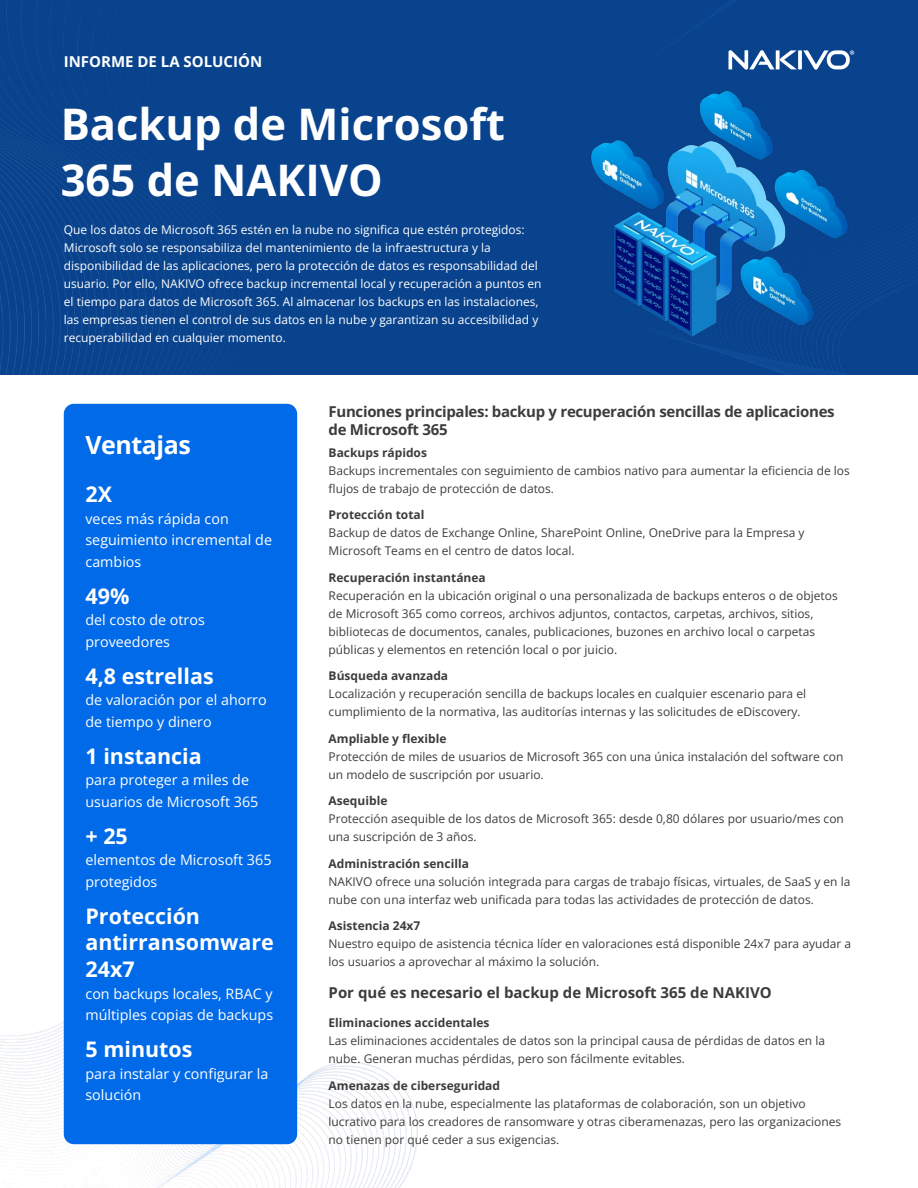
<style>
.page{position:relative;width:918px;height:1188px;background:#fff}
.page>*{position:absolute;margin:0;border:0;box-sizing:border-box;transform-origin:0 0}
.t1{font:700 43.5px/55.5px "Open Sans";color:#fff}
.t2{font:700 25.05px "Open Sans";letter-spacing:-.02em;color:#fff}
.t3{font:700 21.45px/26.8px "Open Sans";color:#fff}
.t4{font:700 15px/18px "Open Sans";letter-spacing:-.02em;color:#3c3c3b}
.t5{font:700 15px "Open Sans";color:#3c3c3b}
.t6{font:700 15px "Open Sans";color:#fff}
.t7{font:14.25px/21.5px "Open Sans";color:#fff}
.t8{font:12px/18px "Open Sans";color:#3c3c3b}
.t9{font:12px/18px "Open Sans";color:#fff}
.t10{font:700 12px "Open Sans";color:#3c3c3b}
</style>
<div class="page">
<div style="left:0;top:0;width:918px;height:375px;background:#09438d"></div>
<img style="left:0;top:963px;width:418px;height:225px">
<img style="left:579px;top:80px;width:278px;height:269px">
<div style="left:64px;top:404px;width:233px;height:740px;background:#006ae8;border-radius:10px"></div>
<svg style="left:728px;top:50px;width:126px;height:20px"></svg>
<p class="t6" style="left:64px;top:51px;width:200px">INFORME DE LA SOLUCIÓN</p>
<h1 class="t1" style="left:61px;top:95px;width:446px">Backup de Microsoft<br>365 de NAKIVO</h1>
<p class="t9" style="left:64px;top:220px;width:479px">Que los datos de Microsoft 365 estén en la nube no significa que estén protegidos:<br>Microsoft solo se responsabiliza del mantenimiento de la infraestructura y la disponibilidad de las aplicaciones, pero la protección de datos es responsabilidad del usuario. Por ello, NAKIVO ofrece backup incremental local y recuperación a puntos en el tiempo para datos de Microsoft 365. Al almacenar los backups en las instalaciones, las empresas tienen el control de sus datos en la nube y garantizan su accesibilidad y recuperabilidad en cualquier momento.</p>
<h2 class="t2" style="left:85px;top:427px;width:107px">Ventajas</h2>
<h3 class="t3" style="left:85px;top:481px;width:28px">2X</h3>
<p class="t7" style="left:85px;top:508px;width:188px">veces más rápida con seguimiento incremental de cambios</p>
<h3 class="t3" style="left:85px;top:582px;width:45px">49%</h3>
<p class="t7" style="left:85px;top:609px;width:121px">del costo de otros proveedores</p>
<h3 class="t3" style="left:85px;top:662px;width:130px">4,8 estrellas</h3>
<p class="t7" style="left:85px;top:689px;width:183px">de valoración por el ahorro de tiempo y dinero</p>
<h3 class="t3" style="left:85px;top:742px;width:118px">1 instancia</h3>
<p class="t7" style="left:85px;top:769px;width:174px">para proteger a miles de usuarios de Microsoft 365</p>
<h3 class="t3" style="left:85px;top:822px;width:44px">+ 25</h3>
<p class="t7" style="left:85px;top:849px;width:188px">elementos de Microsoft 365 protegidos</p>
<h3 class="t3" style="left:85px;top:902px;width:190px">Protección antirransomware<br>24x7</h3>
<p class="t7" style="left:85px;top:983px;width:189px">con backups locales, RBAC y múltiples copias de backups</p>
<h3 class="t3" style="left:85px;top:1036px;width:109px">5 minutos</h3>
<p class="t7" style="left:85px;top:1063px;width:184px">para instalar y configurar la solución</p>
<p class="t4" style="left:329px;top:402px;width:508px">Funciones principales: backup y recuperación sencillas de aplicaciones de Microsoft 365</p>
<p class="t10" style="left:329px;top:444px;width:100px">Backups rápidos</p>
<p class="t8" style="left:329px;top:461px;width:523px">Backups incrementales con seguimiento de cambios nativo para aumentar la eficiencia de los flujos de trabajo de protección de datos.</p>
<p class="t10" style="left:329px;top:507px;width:97px">Protección total</p>
<p class="t8" style="left:329px;top:523px;width:477px">Backup de datos de Exchange Online, SharePoint Online, OneDrive para la Empresa y<br>Microsoft Teams en el centro de datos local.</p>
<p class="t10" style="left:329px;top:569px;width:159px">Recuperación instantánea</p>
<p class="t8" style="left:329px;top:586px;width:511px">Recuperación en la ubicación original o una personalizada de backups enteros o de objetos de Microsoft 365 como correos, archivos adjuntos, contactos, carpetas, archivos, sitios, bibliotecas de documentos, canales, publicaciones, buzones en archivo local o carpetas públicas y elementos en retención local o por juicio.</p>
<p class="t10" style="left:329px;top:668px;width:121px">Búsqueda avanzada</p>
<p class="t8" style="left:329px;top:684px;width:479px">Localización y recuperación sencilla de backups locales en cualquier escenario para el cumplimiento de la normativa, las auditorías internas y las solicitudes de eDiscovery.</p>
<p class="t10" style="left:329px;top:730px;width:119px">Ampliable y flexible</p>
<p class="t8" style="left:329px;top:747px;width:516px">Protección de miles de usuarios de Microsoft 365 con una única instalación del software con un modelo de suscripción por usuario.</p>
<p class="t10" style="left:329px;top:793px;width:60px">Asequible</p>
<p class="t8" style="left:329px;top:809px;width:517px">Protección asequible de los datos de Microsoft 365: desde 0,80 dólares por usuario/mes con una suscripción de 3 años.</p>
<p class="t10" style="left:329px;top:855px;width:142px">Administración sencilla</p>
<p class="t8" style="left:329px;top:872px;width:523px">NAKIVO ofrece una solución integrada para cargas de trabajo físicas, virtuales, de SaaS y en la nube con una interfaz web unificada para todas las actividades de protección de datos.</p>
<p class="t10" style="left:329px;top:918px;width:93px">Asistencia 24x7</p>
<p class="t8" style="left:329px;top:934px;width:524px">Nuestro equipo de asistencia técnica líder en valoraciones está disponible 24x7 para ayudar a los usuarios a aprovechar al máximo la solución.</p>
<p class="t5" style="left:329px;top:983px;width:445px">Por qué es necesario el backup de Microsoft 365 de NAKIVO</p>
<p class="t10" style="left:329px;top:1015px;width:162px">Eliminaciones accidentales</p>
<p class="t8" style="left:329px;top:1032px;width:498px">Las eliminaciones accidentales de datos son la principal causa de pérdidas de datos en la nube. Generan muchas pérdidas, pero son fácilmente evitables.</p>
<p class="t10" style="left:329px;top:1077px;width:173px">Amenazas de ciberseguridad</p>
<p class="t8" style="left:329px;top:1094px;width:514px">Los datos en la nube, especialmente las plataformas de colaboración, son un objetivo lucrativo para los creadores de ransomware y otras ciberamenazas, pero las organizaciones no tienen por qué ceder a sus exigencias.</p>
</div>
